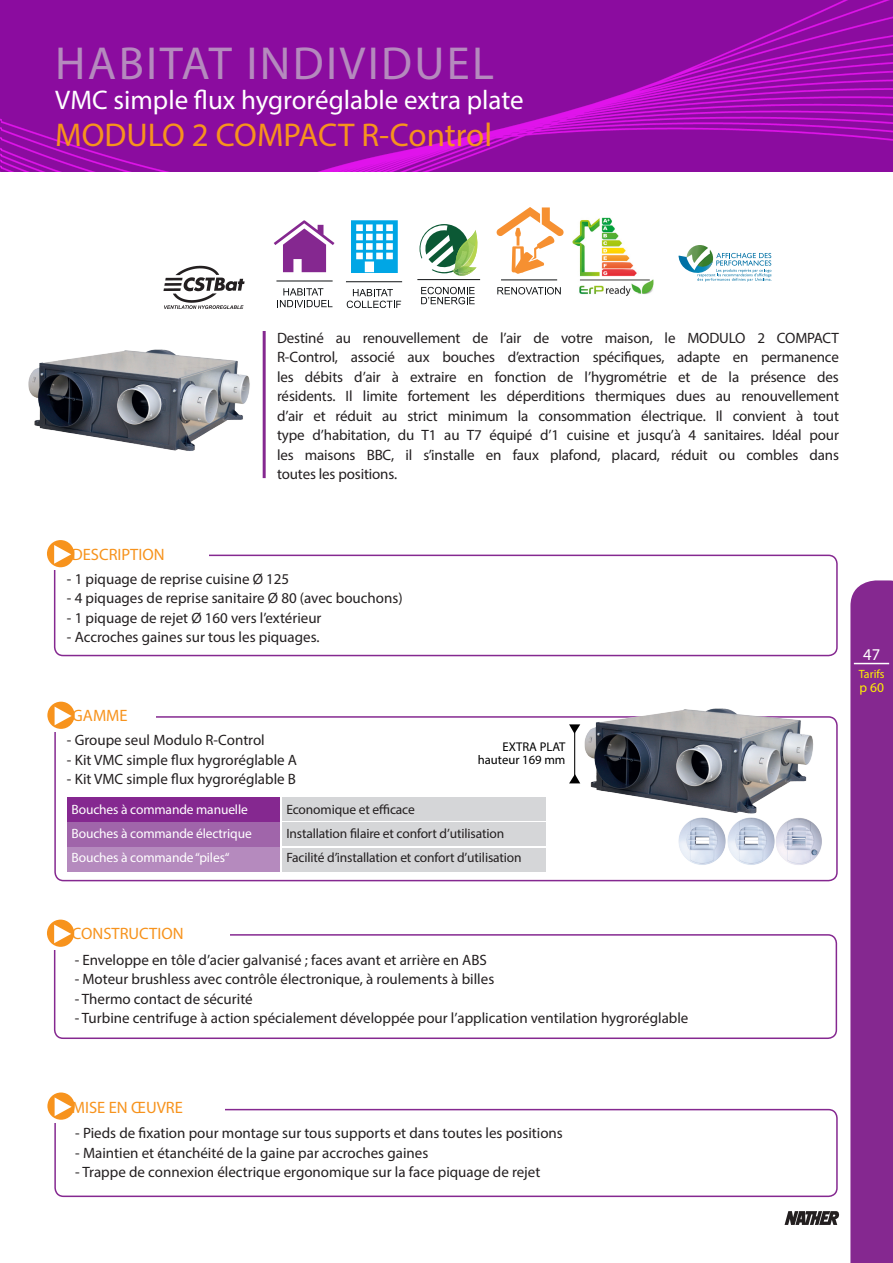
<style>
.page{position:relative;width:893px;height:1263px;background:#fff}
.page>*{position:absolute;margin:0;border:0;box-sizing:border-box;transform-origin:0 0}
.t1{font:46.5px "Myriad Pro";letter-spacing:.05em;color:#b58abe}
.t2{font:33px "Myriad Pro";color:#f7931d}
.t3{font:27px "Myriad Pro";color:#fff}
.t4{font:16.5px "Myriad Pro";color:#f7931d}
.t5{font:16.5px "Myriad Pro";color:#fff}
.t6{font:15px/19.5px "Myriad Pro";color:#231f20;text-align:justify}
.t7{font:13.5px "Myriad Pro";letter-spacing:-.01em;color:#231f20}
.t8{font:13.5px "Myriad Pro";letter-spacing:-.01em;color:#fff}
.t9{font:13.5px "Myriad Pro";color:#fff101}
.t10{font:12.6px "Myriad Pro";color:#000}
.t11{font:12px "Myriad Pro";color:#fff101}
</style>
<div class="page">
<div style="left:850px;top:580px;width:43px;height:683px;background:#852890"></div>
<hr style="left:0;top:0;width:3px;height:172px;background:#852890">
<img style="left:0;top:0;width:1px;height:171px">
<img style="left:1px;top:0;width:892px;height:172px">
<svg style="left:784px;top:1211px;width:55px;height:14px"></svg>
<hr style="left:263px;top:331px;width:3px;height:147px;background:#852890">
<div style="left:54px;top:555px;width:784px;height:101px;border:2px solid #852890;border-radius:9px"></div>
<div style="left:51px;top:546px;width:157px;height:24px;background:#fff"></div>
<div style="left:47px;top:540px;width:27px;height:27px;background:#f7931d;border-radius:50%"></div>
<svg style="left:54px;top:545px;width:17px;height:19px"></svg>
<div style="left:54px;top:934px;width:783px;height:105px;border:2px solid #852890;border-radius:9px"></div>
<div style="left:51px;top:926px;width:179px;height:23px;background:#fff"></div>
<div style="left:47px;top:919px;width:27px;height:28px;background:#f7931d;border-radius:50%"></div>
<svg style="left:54px;top:924px;width:17px;height:19px"></svg>
<div style="left:54px;top:716px;width:784px;height:165px;border:2px solid #852890;border-radius:9px"></div>
<div style="left:51px;top:708px;width:105px;height:23px;background:#fff"></div>
<svg style="left:47px;top:702px;width:28px;height:27px"></svg>
<svg style="left:55px;top:707px;width:17px;height:18px"></svg>
<div style="left:67px;top:797px;width:213px;height:24px;background:#852890"></div>
<div style="left:67px;top:822px;width:213px;height:24px;background:#a065aa"></div>
<div style="left:67px;top:848px;width:213px;height:24px;background:#b58abe"></div>
<div style="left:282px;top:797px;width:263px;height:24px;background:#d5d6d8"></div>
<div style="left:282px;top:822px;width:263px;height:24px;background:#d5d6d8"></div>
<div style="left:282px;top:848px;width:263px;height:24px;background:#d5d6d8"></div>
<div style="left:54px;top:1109px;width:784px;height:88px;border:2px solid #852890;border-radius:9px"></div>
<div style="left:51px;top:1100px;width:174px;height:23px;background:#fff"></div>
<svg style="left:47px;top:1092px;width:28px;height:28px"></svg>
<svg style="left:55px;top:1097px;width:17px;height:19px"></svg>
<svg style="left:163px;top:266px;width:82px;height:43px"></svg>
<hr style="left:854px;top:663px;width:35px;height:1px;background:#fff">
<svg style="left:678px;top:246px;width:94px;height:36px"></svg>
<svg style="left:351px;top:220px;width:47px;height:53px"></svg>
<svg style="left:347px;top:289px;width:54px;height:19px"></svg>
<hr style="left:346px;top:281px;width:56px;height:1px;background:#101315">
<svg style="left:421px;top:287px;width:54px;height:17px"></svg>
<svg style="left:419px;top:224px;width:59px;height:52px"></svg>
<hr style="left:417px;top:279px;width:63px;height:1px;background:#101315">
<svg style="left:274px;top:220px;width:60px;height:52px"></svg>
<svg style="left:277px;top:288px;width:55px;height:19px"></svg>
<hr style="left:276px;top:281px;width:57px;height:1px;background:#101315">
<svg style="left:497px;top:287px;width:64px;height:7px"></svg>
<hr style="left:501px;top:279px;width:56px;height:1px;background:#101315">
<svg style="left:496px;top:207px;width:68px;height:67px"></svg>
<img style="left:678px;top:826px;width:47px;height:39px">
<img style="left:725px;top:826px;width:49px;height:39px">
<img style="left:774px;top:826px;width:48px;height:39px">
<img style="left:28px;top:331px;width:238px;height:132px">
<hr style="left:574px;top:725px;width:1px;height:58px;background:#000">
<svg style="left:569px;top:724px;width:10px;height:10px"></svg>
<svg style="left:569px;top:774px;width:10px;height:9px"></svg>
<img style="left:579px;top:708px;width:250px;height:118px">
<img style="left:572px;top:217px;width:82px;height:78px">
<p class="t1" style="left:55px;top:35px;width:440px">HABITAT INDIVIDUEL</p>
<p class="t3" style="left:55px;top:83px;width:470px">VMC simple flux hygroréglable extra plate</p>
<p class="t2" style="left:55px;top:115px;width:438px">MODULO 2 COMPACT R-Control</p>
<p class="t6" style="left:277px;top:328px;width:563px">Destiné au renouvellement de l’air de votre maison, le MODULO 2 COMPACT R-Control, associé aux bouches d’extraction spécifiques, adapte en permanence les débits d’air à extraire en fonction de l’hygrométrie et de la présence des résidents. Il limite fortement les déperditions thermiques dues au renouvellement d’air et réduit au strict minimum la consommation électrique. Il convient à tout type d’habitation, du T1 au T7 équipé d’1 cuisine et jusqu’à 4 sanitaires. Idéal pour les maisons BBC, il s’installe en faux plafond, placard, réduit ou combles dans toutes les positions.</p>
<p class="t4" style="left:72px;top:544px;width:94px">DESCRIPTION</p>
<p class="t6" style="left:67px;top:569px;width:224px">- 1 piquage de reprise cuisine Ø 125</p>
<p class="t6" style="left:67px;top:588px;width:337px">- 4 piquages de reprise sanitaire Ø 80 (avec bouchons)</p>
<p class="t6" style="left:67px;top:608px;width:256px">- 1 piquage de rejet Ø 160 vers l’extérieur</p>
<p class="t6" style="left:67px;top:627px;width:254px">- Accroches gaines sur tous les piquages.</p>
<p class="t4" style="left:72px;top:705px;width:57px">GAMME</p>
<p class="t6" style="left:67px;top:730px;width:199px">- Groupe seul Modulo R-Control</p>
<p class="t6" style="left:67px;top:750px;width:232px">- Kit VMC simple flux hygroréglable A</p>
<p class="t6" style="left:67px;top:769px;width:231px">- Kit VMC simple flux hygroréglable B</p>
<p class="t8" style="left:72px;top:801px;width:178px">Bouches à commande manuelle</p>
<p class="t8" style="left:72px;top:825px;width:182px">Bouches à commande électrique</p>
<p class="t8" style="left:72px;top:849px;width:160px">Bouches à commande “piles“</p>
<p class="t10" style="left:502px;top:739px;width:64px">EXTRA PLAT</p>
<p class="t10" style="left:478px;top:752px;width:89px">hauteur 169 mm</p>
<p class="t7" style="left:286px;top:801px;width:130px">Economique et efficace</p>
<p class="t7" style="left:286px;top:825px;width:219px">Installation filaire et confort d’utilisation</p>
<p class="t7" style="left:286px;top:849px;width:237px">Facilité d’installation et confort d’utilisation</p>
<p class="t4" style="left:72px;top:923px;width:113px">CONSTRUCTION</p>
<p class="t6" style="left:75px;top:949px;width:414px">- Enveloppe en tôle d’acier galvanisé ; faces avant et arrière en ABS</p>
<p class="t6" style="left:75px;top:969px;width:421px">- Moteur brushless avec contrôle électronique, à roulements à billes</p>
<p class="t6" style="left:75px;top:988px;width:180px">- Thermo contact de sécurité</p>
<p class="t6" style="left:75px;top:1008px;width:615px">- Turbine centrifuge à action spécialement développée pour l’application ventilation hygroréglable</p>
<p class="t5" style="left:863px;top:644px;width:18px">47</p>
<p class="t11" style="left:859px;top:667px;width:27px">Tarifs</p>
<p class="t9" style="left:859px;top:679px;width:26px">p 60</p>
<p class="t4" style="left:72px;top:1097px;width:113px">MISE EN ŒUVRE</p>
<p class="t6" style="left:75px;top:1123px;width:489px">- Pieds de fixation pour montage sur tous supports et dans toutes les positions</p>
<p class="t6" style="left:75px;top:1143px;width:355px">- Maintien et étanchéité de la gaine par accroches gaines</p>
<p class="t6" style="left:75px;top:1162px;width:467px">- Trappe de connexion électrique ergonomique sur la face piquage de rejet</p>
</div>
